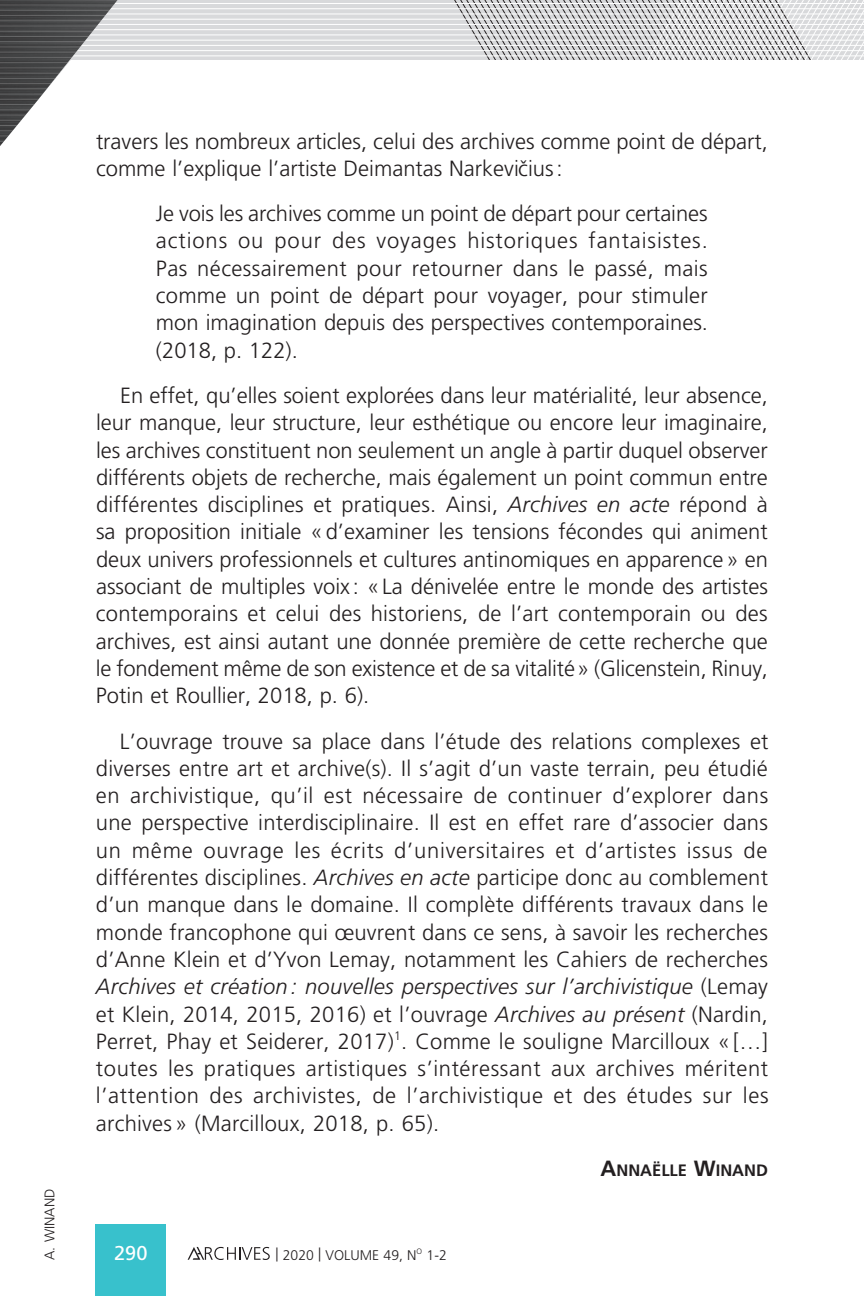
<style>
.page{position:relative;width:864px;height:1296px;background:#fff}
.page>*{position:absolute;margin:0;border:0;box-sizing:border-box;transform-origin:0 0}
.t1{font:300 22px/27.4px "Frutiger LT Std";color:#231f20;text-align:justify}
.t2{font:20px "Frutiger LT Std";color:#fff}
.t3{font:700 16.4px "Frutiger LT Std";color:#231f20}
.t4{font:300 14px "Frutiger LT Std";color:#231f20}
.s1{font-style:italic}
.s2{font-size:22px}
</style>
<div class="page">
<svg style="left:220px;top:0;width:434px;height:60px;background:#ccccce"></svg>
<hr style="left:0;top:3px;width:864px;height:1px;background:#fff">
<hr style="left:0;top:8px;width:864px;height:1px;background:#fff">
<hr style="left:0;top:14px;width:864px;height:1px;background:#fff">
<hr style="left:0;top:19px;width:864px;height:1px;background:#fff">
<hr style="left:0;top:24px;width:864px;height:1px;background:#fff">
<hr style="left:0;top:29px;width:864px;height:1px;background:#fff">
<hr style="left:0;top:34px;width:864px;height:1px;background:#fff">
<hr style="left:0;top:40px;width:864px;height:1px;background:#fff">
<hr style="left:0;top:45px;width:864px;height:1px;background:#fff">
<hr style="left:0;top:50px;width:864px;height:1px;background:#fff">
<hr style="left:0;top:55px;width:864px;height:1px;background:#fff">
<svg style="left:755px;top:0;width:109px;height:60px"></svg>
<svg style="left:0;top:1px;width:220px;height:145px"></svg>
<hr style="left:0;top:5px;width:220px;height:1px;background:#fff">
<hr style="left:0;top:10px;width:220px;height:1px;background:#fff">
<hr style="left:0;top:15px;width:220px;height:1px;background:#fff">
<hr style="left:0;top:20px;width:220px;height:1px;background:#fff">
<hr style="left:0;top:26px;width:220px;height:1px;background:#fff">
<hr style="left:0;top:31px;width:220px;height:1px;background:#fff">
<hr style="left:0;top:36px;width:220px;height:1px;background:#fff">
<hr style="left:0;top:41px;width:220px;height:1px;background:#fff">
<hr style="left:0;top:46px;width:220px;height:1px;background:#fff">
<hr style="left:0;top:52px;width:220px;height:1px;background:#fff">
<hr style="left:0;top:57px;width:220px;height:1px;background:#fff">
<hr style="left:0;top:62px;width:220px;height:1px;background:#fff">
<hr style="left:0;top:67px;width:220px;height:1px;background:#fff">
<hr style="left:0;top:73px;width:220px;height:1px;background:#fff">
<hr style="left:0;top:78px;width:220px;height:1px;background:#fff">
<hr style="left:0;top:83px;width:220px;height:1px;background:#fff">
<hr style="left:0;top:88px;width:220px;height:1px;background:#fff">
<hr style="left:0;top:94px;width:220px;height:1px;background:#fff">
<hr style="left:0;top:99px;width:220px;height:1px;background:#fff">
<hr style="left:0;top:104px;width:220px;height:1px;background:#fff">
<hr style="left:0;top:109px;width:220px;height:1px;background:#fff">
<hr style="left:0;top:115px;width:220px;height:1px;background:#fff">
<hr style="left:0;top:120px;width:220px;height:1px;background:#fff">
<hr style="left:0;top:125px;width:220px;height:1px;background:#fff">
<hr style="left:0;top:130px;width:220px;height:1px;background:#fff">
<hr style="left:0;top:136px;width:220px;height:1px;background:#fff">
<hr style="left:0;top:141px;width:220px;height:1px;background:#fff">
<div style="left:96px;top:1224px;width:70px;height:72px;background:#38c1cc"></div>
<svg style="left:188px;top:1247px;width:82px;height:13px"></svg>
<p class="t4" style="left:42px;top:1260px;width:73px;rotate:-90deg">A. WINAND</p>
<p class="t1" style="left:96px;top:128px;width:674px">travers les nombreux articles, celui des archives comme point de départ, comme l’explique l’artiste Deimantas Narkeviˇcius:</p>
<p class="t1" style="left:156px;top:200px;width:554px">Je vois les archives comme un point de départ pour certaines actions ou pour des voyages historiques fantaisistes.<br>Pas nécessairement pour retourner dans le passé, mais comme un point de départ pour voyager, pour stimuler mon imagination depuis des perspectives contemporaines. (2018, p. 122).</p>
<p class="t1" style="left:96px;top:382px;width:674px;text-indent:24px">En effet, qu’elles soient explorées dans leur matérialité, leur absence, leur manque, leur structure, leur esthétique ou encore leur imaginaire, les archives constituent non seulement un angle à partir duquel observer différents objets de recherche, mais également un point commun entre différentes disciplines et pratiques. Ainsi, <span class="s1">Archives en acte</span> répond à sa proposition initiale «d’examiner les tensions fécondes qui animent deux univers professionnels et cultures antinomiques en apparence» en associant de multiples voix : «La dénivelée entre le monde des artistes contemporains et celui des historiens, de l’art contemporain ou des archives, est ainsi autant une donnée première de cette recherche que le fondement même de son existence et de sa vitalité» (Glicenstein, Rinuy, Potin et Roullier, 2018, p. 6).</p>
<p class="t1" style="left:96px;top:728px;width:674px;text-indent:24px">L’ouvrage trouve sa place dans l’étude des relations complexes et diverses entre art et archive(s). Il s’agit d’un vaste terrain, peu étudié en archivistique, qu’il est nécessaire de continuer d’explorer dans une perspective interdisciplinaire. Il est en effet rare d’associer dans un même ouvrage les écrits d’universitaires et d’artistes issus de différentes disciplines. <span class="s1">Archives en acte</span> participe donc au comblement d’un manque dans le domaine. Il complète différents travaux dans le monde francophone qui œuvrent dans ce sens, à savoir les recherches d’Anne Klein et d’Yvon Lemay, notamment les Cahiers de recherches <span class="s1">Archives et création : nouvelles perspectives sur l’archivistique</span> (Lemay et Klein, 2014, 2015, 2016) et l’ouvrage <span class="s1">Archives au présent</span> (Nardin, Perret, Phay et Seiderer, 2017)<sup>1</sup>. Comme le souligne Marcilloux « […] toutes les pratiques artistiques s’intéressant aux archives méritent l’attention des archivistes, de l’archivistique et des études sur les archives » (Marcilloux, 2018, p. 65).</p>
<p class="t3" style="left:601px;top:1161px;width:167px"><span class="s2">A</span>NNAËLLE <span class="s2">W</span>INAND</p>
<p class="t2" style="left:114px;top:1241px;width:35px">290</p>
<p class="t4" style="left:275px;top:1247px;width:173px">| 2020 | VOLUME 49, N<sup>O</sup> 1-2</p>
</div>
